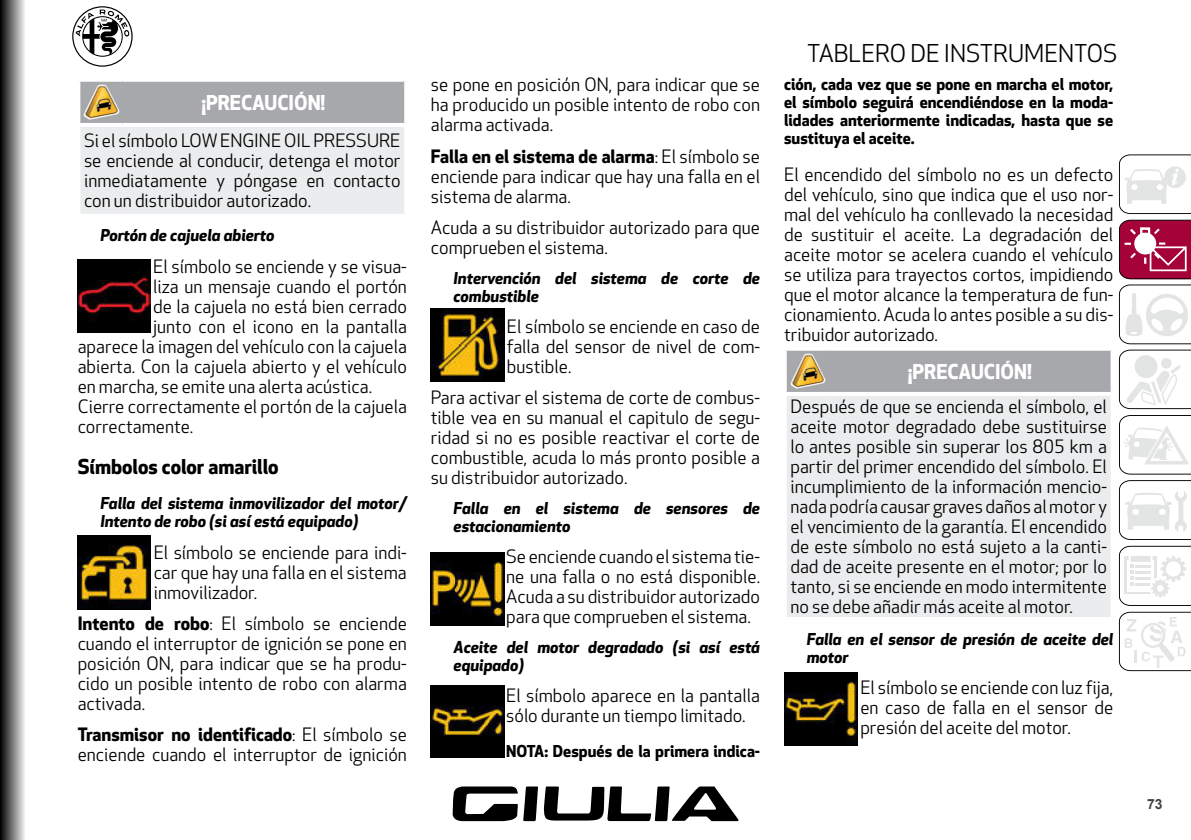
<style>
.page{position:relative;width:1191px;height:840px;background:#fff}
.page>*{position:absolute;margin:0;border:0;box-sizing:border-box;transform-origin:0 0}
.t1{font:24px "Apex New";color:#000}
.Adver_Preca_Título{font:700 20px "Apex New";color:#fff}
._2_Subtítulo{font:700 20px "Apex New";color:#000}
._4_Normal{font:18px/20px "Apex New";color:#000;text-align:justify}
._3a_Negritas{font:italic 700 16px/18px "Apex New";color:#000}
._6_NOTA{font:700 16px/18px "Apex New";color:#000;text-align:justify}
.t2{font:700 14px "Arial";color:#414143}
.s1{font-weight:700}
</style>
<div class="page">
<svg style="left:1px;top:0;width:24px;height:839px;background:#7d7d7d"></svg>
<hr style="left:0;top:0;width:1px;height:839px;background:#000">
<svg style="left:453px;top:786px;width:286px;height:34px"></svg>
<svg style="left:72px;top:6px;width:61px;height:61px"></svg>
<svg style="left:1119px;top:611px;width:72px;height:59px"></svg>
<svg style="left:1119px;top:415px;width:72px;height:59px"></svg>
<svg style="left:1119px;top:480px;width:72px;height:125px"></svg>
<div style="left:1155px;top:583px;width:10px;height:10px;background:#fff;border-radius:50%"></div>
<div style="left:1154px;top:581px;width:12px;height:13px;border:3px solid #e3e4e4;border-radius:50%"></div>
<svg style="left:1119px;top:154px;width:72px;height:255px"></svg>
<div style="left:80px;top:82px;width:324px;height:41px;background:#a7a8ac"></div>
<div style="left:78px;top:125px;width:328px;height:91px;background:#ebeced"></div>
<hr style="left:404px;top:127px;width:4px;height:87px;background:#fff">
<svg style="left:78px;top:80px;width:45px;height:2px"></svg>
<svg style="left:123px;top:81px;width:283px;height:1px"></svg>
<svg style="left:404px;top:82px;width:1px;height:41px"></svg>
<hr style="left:76px;top:123px;width:47px;height:4px;background:#fff">
<hr style="left:76px;top:127px;width:4px;height:87px;background:#fff">
<hr style="left:123px;top:123px;width:285px;height:4px;background:#fff">
<hr style="left:76px;top:214px;width:47px;height:4px;background:#fff">
<hr style="left:123px;top:214px;width:285px;height:4px;background:#fff">
<img style="left:84px;top:85px;width:35px;height:35px">
<img style="left:78px;top:259px;width:73px;height:73px">
<img style="left:78px;top:535px;width:73px;height:73px">
<img style="left:431px;top:308px;width:73px;height:74px">
<img style="left:431px;top:552px;width:73px;height:73px">
<img style="left:431px;top:685px;width:73px;height:72px">
<div style="left:786px;top:350px;width:324px;height:41px;background:#a7a8ac"></div>
<div style="left:784px;top:393px;width:328px;height:225px;background:#ebeced"></div>
<svg style="left:1110px;top:395px;width:2px;height:221px"></svg>
<svg style="left:1110px;top:350px;width:3px;height:41px"></svg>
<svg style="left:784px;top:391px;width:45px;height:4px"></svg>
<hr style="left:782px;top:395px;width:4px;height:221px;background:#fff">
<svg style="left:829px;top:391px;width:283px;height:4px"></svg>
<svg style="left:784px;top:616px;width:45px;height:2px"></svg>
<svg style="left:829px;top:616px;width:283px;height:2px"></svg>
<img style="left:790px;top:353px;width:35px;height:35px">
<img style="left:784px;top:672px;width:73px;height:72px">
<p class="Adver_Preca_Título" style="left:201px;top:91px;width:125px">¡PRECAUCIÓN!</p>
<p class="_4_Normal" style="left:84px;top:131px;width:318px">Si el símbolo LOW ENGINE OIL PRESSURE se enciende al conducir, detenga el motor inmediatamente y póngase en contacto con un distribuidor autorizado.</p>
<p class="_3a_Negritas" style="left:100px;top:227px;width:175px">Portón de cajuela abierto</p>
<p class="_4_Normal" style="left:153px;top:257px;width:255px">El símbolo se enciende y se visua-</p>
<p class="_4_Normal" style="left:153px;top:277px;width:255px">liza un mensaje cuando el portón</p>
<p class="_4_Normal" style="left:153px;top:297px;width:255px">de la cajuela no está bien cerrado</p>
<p class="_4_Normal" style="left:153px;top:317px;width:255px">junto con el icono en la pantalla</p>
<p class="_4_Normal" style="left:78px;top:337px;width:331px">aparece la imagen del vehículo con la cajuela</p>
<p class="_4_Normal" style="left:78px;top:357px;width:331px">abierta. Con la cajuela abierto y el vehículo</p>
<p class="_4_Normal" style="left:78px;top:377px;width:294px">en marcha, se emite una alerta acústica.</p>
<p class="_4_Normal" style="left:78px;top:397px;width:331px">Cierre correctamente el portón de la cajuela</p>
<p class="_4_Normal" style="left:78px;top:417px;width:116px">correctamente.</p>
<p class="_2_Subtítulo" style="left:78px;top:454px;width:202px">Símbolos color amarillo</p>
<p class="_3a_Negritas" style="left:100px;top:494px;width:308px">Falla del sistema inmovilizador del motor/<br>Intento de robo (si así está equipado)</p>
<p class="_4_Normal" style="left:154px;top:542px;width:255px">El símbolo se enciende para indi&shy;car que hay una falla en el sistema inmovilizador.</p>
<p class="_4_Normal" style="left:78px;top:613px;width:331px"><span class="s1">Intento de robo</span>: El símbolo se enciende cuando el interruptor de ignición se pone en posición ON, para indicar que se ha produ&shy;cido un posible intento de robo con alarma activada.</p>
<p class="_4_Normal" style="left:78px;top:725px;width:331px"><span class="s1">Transmisor no identificado</span>: El símbolo se enciende cuando el interruptor de ignición</p>
<p class="_4_Normal" style="left:431px;top:75px;width:331px">se pone en posición ON, para indicar que se ha producido un posible intento de robo con alarma activada.</p>
<p class="_4_Normal" style="left:431px;top:147px;width:331px"><span class="s1">Falla en el sistema de alarma</span>: El símbolo se enciende para indicar que hay una falla en el sistema de alarma.</p>
<p class="_4_Normal" style="left:431px;top:218px;width:331px">Acuda a su distribuidor autorizado para que comprueben el sistema.</p>
<p class="_3a_Negritas" style="left:453px;top:269px;width:308px">Intervención del sistema de corte de combustible</p>
<p class="_4_Normal" style="left:507px;top:317px;width:255px">El símbolo se enciende en caso de falla del sensor de nivel de com&shy;bustible.</p>
<p class="_4_Normal" style="left:431px;top:388px;width:331px">Para activar el sistema de corte de combus&shy;tible vea en su manual el capitulo de segu&shy;ridad si no es posible reactivar el corte de combustible, acuda lo más pronto posible a su distribuidor autorizado.</p>
<p class="_3a_Negritas" style="left:453px;top:499px;width:308px">Falla en el sistema de sensores de estacionamiento</p>
<p class="_4_Normal" style="left:506px;top:547px;width:255px">Se enciende cuando el sistema tie&shy;ne una falla o no está disponible.<br>Acuda a su distribuidor autorizado para que comprueben el sistema.</p>
<p class="_3a_Negritas" style="left:453px;top:637px;width:308px">Aceite del motor degradado (si así está equipado)</p>
<p class="_4_Normal" style="left:506px;top:685px;width:255px">El símbolo aparece en la pantalla sólo durante un tiempo limitado.</p>
<p class="_6_NOTA" style="left:506px;top:742px;width:255px">NOTA: Después de la primera indica-</p>
<h1 class="t1" style="left:807px;top:39px;width:312px">TABLERO DE INSTRUMENTOS</h1>
<p class="_6_NOTA" style="left:784px;top:75px;width:331px">ción, cada vez que se pone en marcha el motor, el símbolo seguirá encendiéndose en la moda&shy;lidades anteriormente indicadas, hasta que se sustituya el aceite.</p>
<p class="_4_Normal" style="left:784px;top:165px;width:331px">El encendido del símbolo no es un defecto del vehículo, sino que indica que el uso nor&shy;mal del vehículo ha conllevado la necesidad de sustituir el aceite. La degradación del aceite motor se acelera cuando el vehículo se utiliza para trayectos cortos, impidiendo que el motor alcance la temperatura de fun&shy;cionamiento. Acuda lo antes posible a su dis&shy;tribuidor autorizado.</p>
<p class="Adver_Preca_Título" style="left:907px;top:359px;width:125px">¡PRECAUCIÓN!</p>
<p class="_4_Normal" style="left:790px;top:397px;width:318px">Después de que se encienda el símbolo, el aceite motor degradado debe sustituirse lo antes posible sin superar los 805 km a partir del primer encendido del símbolo. El incumplimiento de la información mencio&shy;nada podría causar graves daños al motor y el vencimiento de la garantía. El encendido de este símbolo no está sujeto a la canti&shy;dad de aceite presente en el motor; por lo tanto, si se enciende en modo intermitente no se debe añadir más aceite al motor.</p>
<p class="_3a_Negritas" style="left:806px;top:630px;width:308px">Falla en el sensor de presión de aceite del motor</p>
<p class="_4_Normal" style="left:860px;top:677px;width:254px">El símbolo se enciende con luz fija, en caso de falla en el sensor de presión del aceite del motor.</p>
<p class="t2" style="left:1147px;top:794px;width:17px">73</p>
</div>
